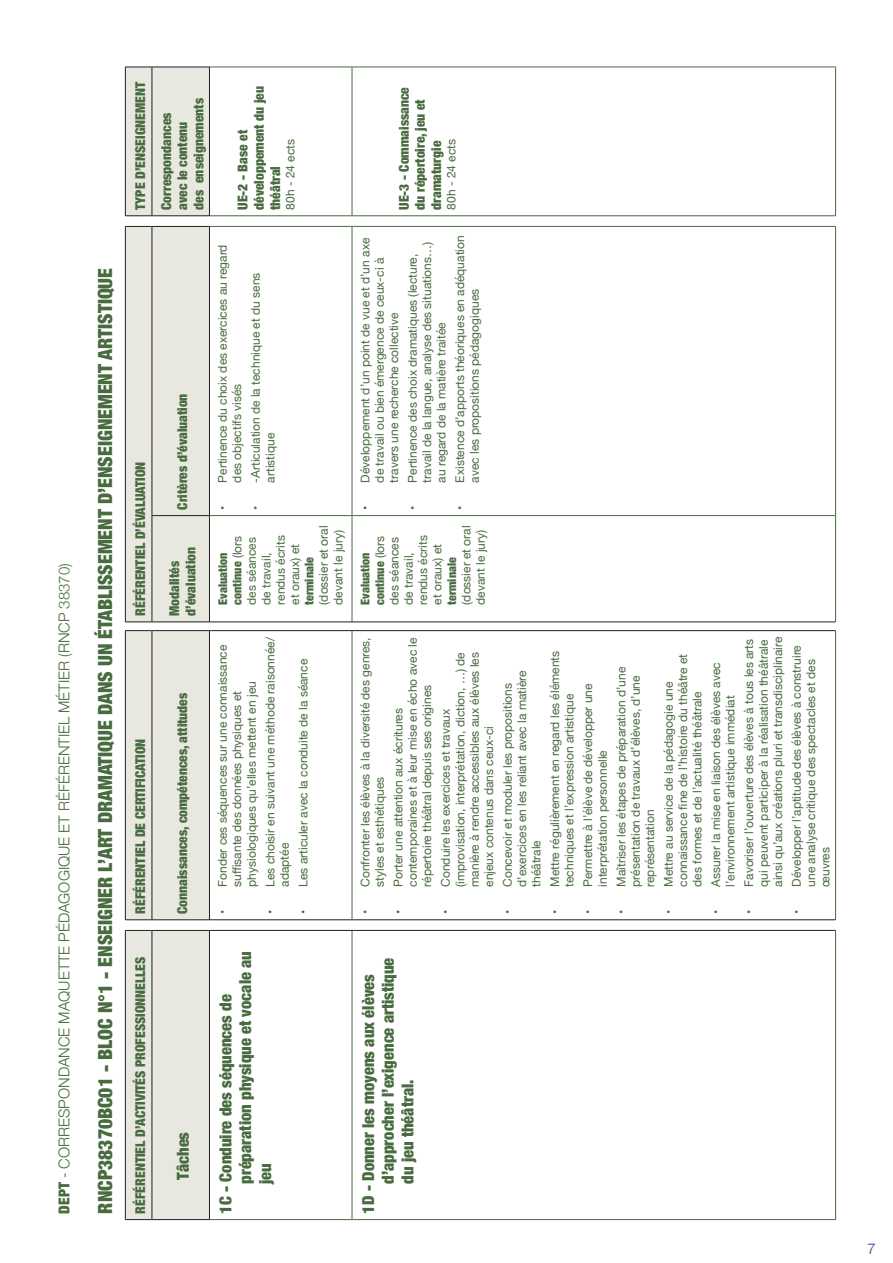
<style>
.page{position:relative;width:893px;height:1263px;background:#fff}
.page>*{position:absolute;margin:0;border:0;box-sizing:border-box;transform-origin:0 0}
.t1{font:900 condensed 19.5px "Helvetica Neue";color:#486b40}
.t2{font:900 condensed 16.5px/19.8px "Helvetica Neue";color:#486b40}
.t3{font:300 15px "Helvetica Neue";color:#486b40}
.t4{font:300 15px "Helvetica Neue";color:#1a4280}
.t5{font:900 condensed 13.5px/16.2px "Helvetica Neue";color:#486b40}
.t6{font:12px/14.4px "Helvetica Neue";color:#486b40}
.s1{font-weight:900;font-stretch:condensed}
</style>
<div class="page">
<div style="left:125px;top:68px;width:84px;height:1151px;background:#e8e8e0"></div>
<hr style="left:352px;top:930px;width:483px;height:1px;background:#231f20">
<hr style="left:210px;top:919px;width:142px;height:1px;background:#231f20">
<hr style="left:352px;top:919px;width:483px;height:1px;background:#231f20">
<hr style="left:352px;top:930px;width:1px;height:290px;background:#486b40">
<hr style="left:352px;top:1219px;width:483px;height:1px;background:#486b40">
<hr style="left:835px;top:930px;width:1px;height:290px;background:#486b40">
<hr style="left:210px;top:930px;width:142px;height:1px;background:#231f20">
<hr style="left:210px;top:1219px;width:142px;height:1px;background:#486b40">
<hr style="left:210px;top:515px;width:142px;height:1px;background:#486b40">
<hr style="left:210px;top:226px;width:142px;height:1px;background:#486b40">
<hr style="left:210px;top:216px;width:142px;height:1px;background:#486b40">
<hr style="left:210px;top:67px;width:142px;height:1px;background:#486b40">
<hr style="left:352px;top:631px;width:1px;height:288px;background:#486b40">
<hr style="left:352px;top:516px;width:1px;height:106px;background:#486b40">
<hr style="left:352px;top:226px;width:1px;height:290px;background:#486b40">
<hr style="left:352px;top:515px;width:483px;height:1px;background:#486b40">
<hr style="left:352px;top:226px;width:483px;height:1px;background:#486b40">
<hr style="left:352px;top:67px;width:1px;height:149px;background:#486b40">
<hr style="left:352px;top:216px;width:483px;height:1px;background:#486b40">
<hr style="left:352px;top:67px;width:483px;height:1px;background:#486b40">
<hr style="left:835px;top:630px;width:1px;height:290px;background:#486b40">
<hr style="left:835px;top:516px;width:1px;height:106px;background:#486b40">
<hr style="left:835px;top:226px;width:1px;height:290px;background:#486b40">
<hr style="left:835px;top:67px;width:1px;height:149px;background:#486b40">
<hr style="left:125px;top:930px;width:1px;height:290px;background:#231f20">
<svg style="left:126px;top:1219px;width:26px;height:1px"></svg>
<svg style="left:126px;top:930px;width:26px;height:1px"></svg>
<svg style="left:126px;top:630px;width:26px;height:1px"></svg>
<hr style="left:152px;top:930px;width:1px;height:290px;background:#231f20">
<hr style="left:152px;top:1219px;width:57px;height:1px;background:#231f20">
<hr style="left:152px;top:930px;width:57px;height:1px;background:#231f20">
<hr style="left:152px;top:630px;width:57px;height:1px;background:#231f20">
<hr style="left:209px;top:930px;width:1px;height:290px;background:#231f20">
<hr style="left:210px;top:630px;width:142px;height:1px;background:#231f20">
<hr style="left:352px;top:630px;width:483px;height:1px;background:#231f20">
<hr style="left:125px;top:630px;width:1px;height:290px;background:#231f20">
<svg style="left:126px;top:919px;width:26px;height:1px"></svg>
<hr style="left:125px;top:516px;width:1px;height:106px;background:#231f20">
<svg style="left:126px;top:622px;width:26px;height:1px"></svg>
<hr style="left:125px;top:226px;width:1px;height:290px;background:#231f20">
<svg style="left:126px;top:226px;width:26px;height:1px"></svg>
<hr style="left:152px;top:630px;width:1px;height:290px;background:#231f20">
<hr style="left:152px;top:919px;width:57px;height:1px;background:#231f20">
<hr style="left:152px;top:516px;width:1px;height:106px;background:#231f20">
<hr style="left:152px;top:622px;width:57px;height:1px;background:#231f20">
<hr style="left:152px;top:226px;width:1px;height:290px;background:#231f20">
<hr style="left:152px;top:515px;width:57px;height:1px;background:#231f20">
<hr style="left:152px;top:226px;width:57px;height:1px;background:#231f20">
<hr style="left:209px;top:630px;width:1px;height:290px;background:#231f20">
<hr style="left:209px;top:516px;width:1px;height:106px;background:#231f20">
<hr style="left:210px;top:622px;width:142px;height:1px;background:#231f20">
<hr style="left:209px;top:226px;width:1px;height:290px;background:#231f20">
<hr style="left:352px;top:622px;width:483px;height:1px;background:#231f20">
<hr style="left:125px;top:67px;width:1px;height:149px;background:#231f20">
<svg style="left:126px;top:216px;width:26px;height:1px"></svg>
<svg style="left:126px;top:67px;width:26px;height:1px"></svg>
<hr style="left:152px;top:67px;width:1px;height:149px;background:#231f20">
<hr style="left:152px;top:216px;width:57px;height:1px;background:#231f20">
<hr style="left:152px;top:67px;width:57px;height:1px;background:#231f20">
<hr style="left:209px;top:67px;width:1px;height:149px;background:#231f20">
<p class="t3" style="left:52px;top:1213px;width:652px;rotate:-90deg"><span class="s1">DEPT</span> - CORRESPONDANCE MAQUETTE PÉDAGOGIQUE ET RÉFÉRENTIEL MÉTIER (RNCP 38370)</p>
<p class="t1" style="left:89px;top:1213px;width:947px;rotate:-90deg">RNCP38370BC01 - BLOC N°1 - ENSEIGNER L’ART DRAMATIQUE DANS UN ÉTABLISSEMENT D’ENSEIGNEMENT ARTISTIQUE</p>
<p class="t5" style="left:132px;top:210px;width:129px;rotate:-90deg">TYPE D’ENSEIGNEMENT</p>
<p class="t5" style="left:132px;top:616px;width:156px;rotate:-90deg">RÉFÉRENTIEL D’ÉVALUATION</p>
<p class="t5" style="left:132px;top:914px;width:177px;rotate:-90deg">RÉFÉRENTIEL DE CERTIFICATION</p>
<p class="t5" style="left:132px;top:1213px;width:259px;rotate:-90deg">RÉFÉRENTIEL D’ACTIVITÉS PROFESSIONNELLES</p>
<p class="t5" style="left:157px;top:210px;width:113px;rotate:-90deg">Correspondances avec le contenu<br>des enseignements</p>
<p class="t5" style="left:234px;top:210px;width:125px;rotate:-90deg">UE-2 - Base et développement du jeu théâtral</p>
<p class="t6" style="left:284px;top:210px;width:72px;rotate:-90deg">80h - 24 ects</p>
<p class="t5" style="left:174px;top:510px;width:118px;rotate:-90deg">Critères d’évaluation</p>
<p class="t5" style="left:166px;top:616px;width:70px;rotate:-90deg">Modalités d’évaluation</p>
<p class="t5" style="left:174px;top:914px;width:222px;rotate:-90deg">Connaissances, compétences, attitudes</p>
<p class="t6" style="left:216px;top:483px;width:240px;text-indent:-27px;rotate:-90deg">• Pertinence du choix des exercices au regard des objectifs visés</p>
<p class="t6" style="left:249px;top:483px;width:211px;text-indent:-27px;rotate:-90deg">• -Articulation de la technique et du sens artistique</p>
<p class="t6" style="left:216px;top:605px;width:81px;rotate:-90deg"><span class="s1">Evaluation continue</span> (lors des séances de travail, rendus écrits et oraux) et <span class="s1">terminale </span>(dossier et oral devant le jury)</p>
<p class="t6" style="left:216px;top:887px;width:244px;text-indent:-27px;rotate:-90deg">• Fonder ces séquences sur une connaissance suffisante des données physiques et physiologiques qu’elles mettent en jeu</p>
<p class="t6" style="left:264px;top:887px;width:251px;text-indent:-27px;rotate:-90deg">• Les choisir en suivant une méthode raisonnée/ adaptée</p>
<p class="t6" style="left:297px;top:914px;width:256px;rotate:-90deg">• Les articuler avec la conduite de la séance</p>
<p class="t5" style="left:395px;top:210px;width:124px;rotate:-90deg">UE-3 - Commaissance du répertoire, jeu et dramaturgie</p>
<p class="t6" style="left:445px;top:210px;width:72px;rotate:-90deg">80h - 24 ects</p>
<p class="t6" style="left:359px;top:483px;width:246px;text-indent:-27px;rotate:-90deg">• Développement d’un point de vue et d’un axe de travail ou bien émergence de ceux-ci à travers une recherche collective</p>
<p class="t6" style="left:406px;top:483px;width:242px;text-indent:-27px;rotate:-90deg">• Pertinence des choix dramatiques (lecture, travail de la langue, analyse des situations…) au regard de la matière traitée</p>
<p class="t6" style="left:453px;top:483px;width:249px;text-indent:-27px;rotate:-90deg">• Existence d’apports théoriques en adéquation avec les propositions pédagogiques</p>
<p class="t6" style="left:359px;top:605px;width:81px;rotate:-90deg"><span class="s1">Evaluation continue</span> (lors des séances de travail, rendus écrits et oraux) et <span class="s1">terminale </span>(dossier et oral devant le jury)</p>
<p class="t6" style="left:359px;top:887px;width:251px;text-indent:-27px;rotate:-90deg">• Confronter les élèves à la diversité des genres, styles et esthétiques</p>
<p class="t6" style="left:392px;top:887px;width:251px;text-indent:-27px;rotate:-90deg">• Porter une attention aux écritures contemporaines et à leur mise en écho avec le répertoire théâtral depuis ses origines</p>
<p class="t6" style="left:439px;top:887px;width:236px;text-indent:-27px;rotate:-90deg">• Conduire les exercices et travaux (improvisation, interprétation, diction, …) de manière à rendre accessibles aux élèves les enjeux contenus dans ceux-ci</p>
<p class="t6" style="left:501px;top:887px;width:218px;text-indent:-27px;rotate:-90deg">• Concevoir et moduler les propositions d’exercices en les reliant avec la matière théâtrale</p>
<p class="t6" style="left:742px;top:887px;width:252px;text-indent:-27px;rotate:-90deg">• Favoriser l’ouverture des élèves à tous les arts qui peuvent participer à la réalisation théâtrale ainsi qu’aux créations pluri et transdisciplinaire</p>
<p class="t6" style="left:790px;top:887px;width:243px;text-indent:-27px;rotate:-90deg">• Développer l’aptitude des élèves à construire une analyse critique des spectacles et des œuvres</p>
<p class="t6" style="left:548px;top:887px;width:237px;text-indent:-27px;rotate:-90deg">• Mettre régulièrement en regard les éléments techniques et l’expression artistique</p>
<p class="t6" style="left:662px;top:887px;width:234px;text-indent:-27px;rotate:-90deg">• Mettre au service de la pédagogie une connaissance fine de l’histoire du théâtre et des formes et de l’actualité théâtrale</p>
<p class="t6" style="left:709px;top:914px;width:253px;text-align:center;rotate:-90deg">• Assurer la mise en liaison des élèves avec l’environnement artistique immédiat</p>
<p class="t6" style="left:615px;top:887px;width:221px;text-indent:-27px;rotate:-90deg">• Maîtriser les étapes de préparation d’une présentation de travaux d’élèves, d’une représentation</p>
<p class="t6" style="left:581px;top:887px;width:205px;text-indent:-27px;rotate:-90deg">• Permettre à l’élève de développer une interprétation personnelle</p>
<p class="t2" style="left:172px;top:1180px;width:49px;rotate:-90deg">Tâches</p>
<p class="t2" style="left:215px;top:1184px;width:234px;text-indent:-30px;rotate:-90deg">1C - Conduire des séquences de préparation physique et vocale au jeu</p>
<p class="t2" style="left:357px;top:1184px;width:228px;text-indent:-30px;rotate:-90deg">1D - Donner les moyens aux élèves d’approcher l’exigence artistique du jeu théâtral.</p>
<p class="t4" style="left:867px;top:1236px;width:10px">7</p>
</div>
